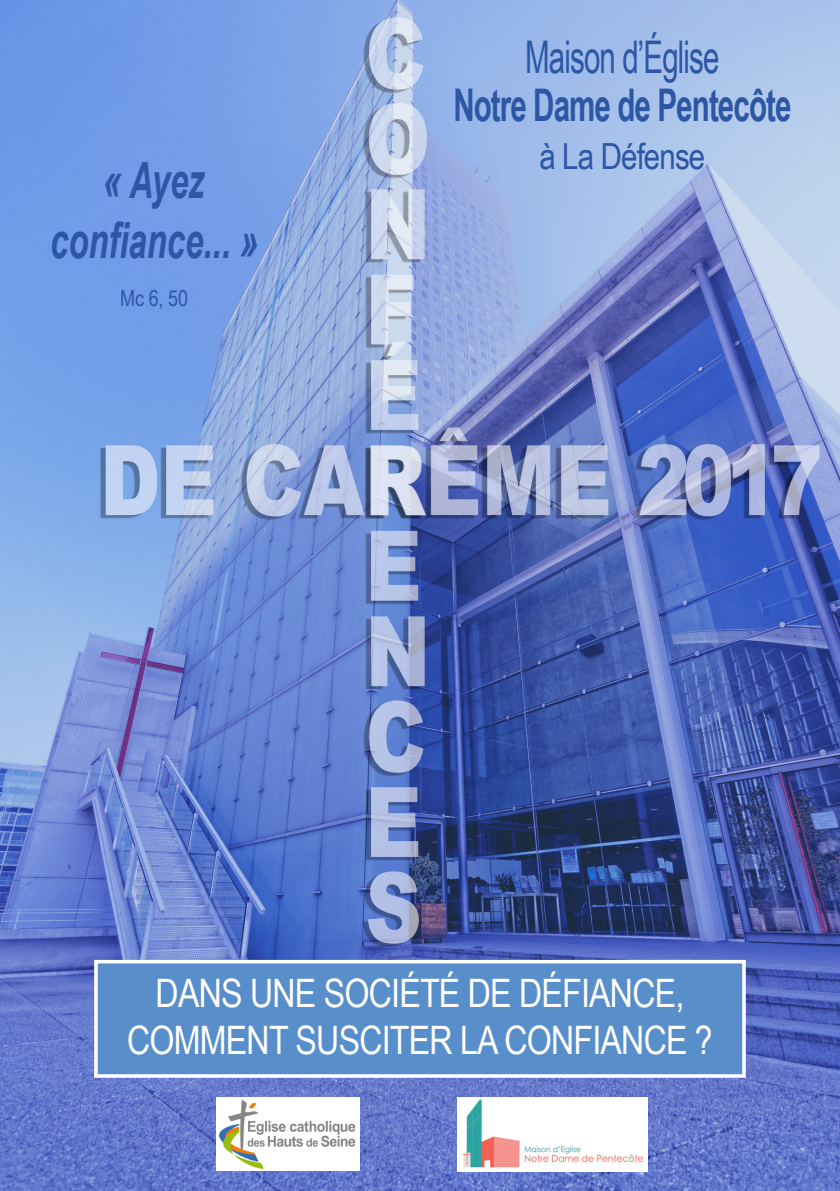
<style>
.page{position:relative;width:840px;height:1191px;background:#fff}
.page>*{position:absolute;margin:0;border:0;box-sizing:border-box;transform-origin:0 0}
.t1{font:italic 700 50px "Arial Narrow";color:#2d56a5;scale:.8 1}
.t2{font:700 45px "Arial Narrow";letter-spacing:-.025em;color:#2d56a5;scale:.8 1}
.t3{font:45px "Arial Narrow";letter-spacing:-.025em;color:#2d56a5;scale:.8 1}
.t4{font:39.2px "Arial Narrow";letter-spacing:-.02em;color:#fff}
.t5{font:36px "Arial Narrow";letter-spacing:-.025em;color:#2d56a5}
.t6{font:22px "Arial Narrow";color:#2d56a5}
</style>
<div class="page">
<img style="left:0;top:0;width:839px;height:1191px">
<div style="left:96px;top:961px;width:647px;height:115px;background:#588eca"></div>
<div style="left:94px;top:960px;width:651px;height:117px;border:4px solid #fff"></div>
<div style="left:215px;top:1097px;width:144px;height:74px;background:#fff"></div>
<img style="left:220px;top:1100px;width:134px;height:68px">
<img style="left:457px;top:1097px;width:189px;height:74px">
<p class="t1" style="left:104px;top:142px;width:128px">« Ayez</p>
<p class="t1" style="left:50px;top:202px;width:261px">confiance... »</p>
<p class="t6" style="left:120px;top:282px;width:69px">Mc 6, 50</p>
<p class="t3" style="left:525px;top:24px;width:244px">Maison d’Église</p>
<p class="t2" style="left:453px;top:71px;width:424px">Notre Dame de Pentecôte</p>
<p class="t5" style="left:539px;top:130px;width:167px">à La Défense</p>
<p class="t4" style="left:155px;top:964px;width:530px">DANS UNE SOCIÉTÉ DE DÉFIANCE,</p>
<p class="t4" style="left:127px;top:1011px;width:587px">COMMENT SUSCITER LA CONFIANCE ?</p>
</div>
